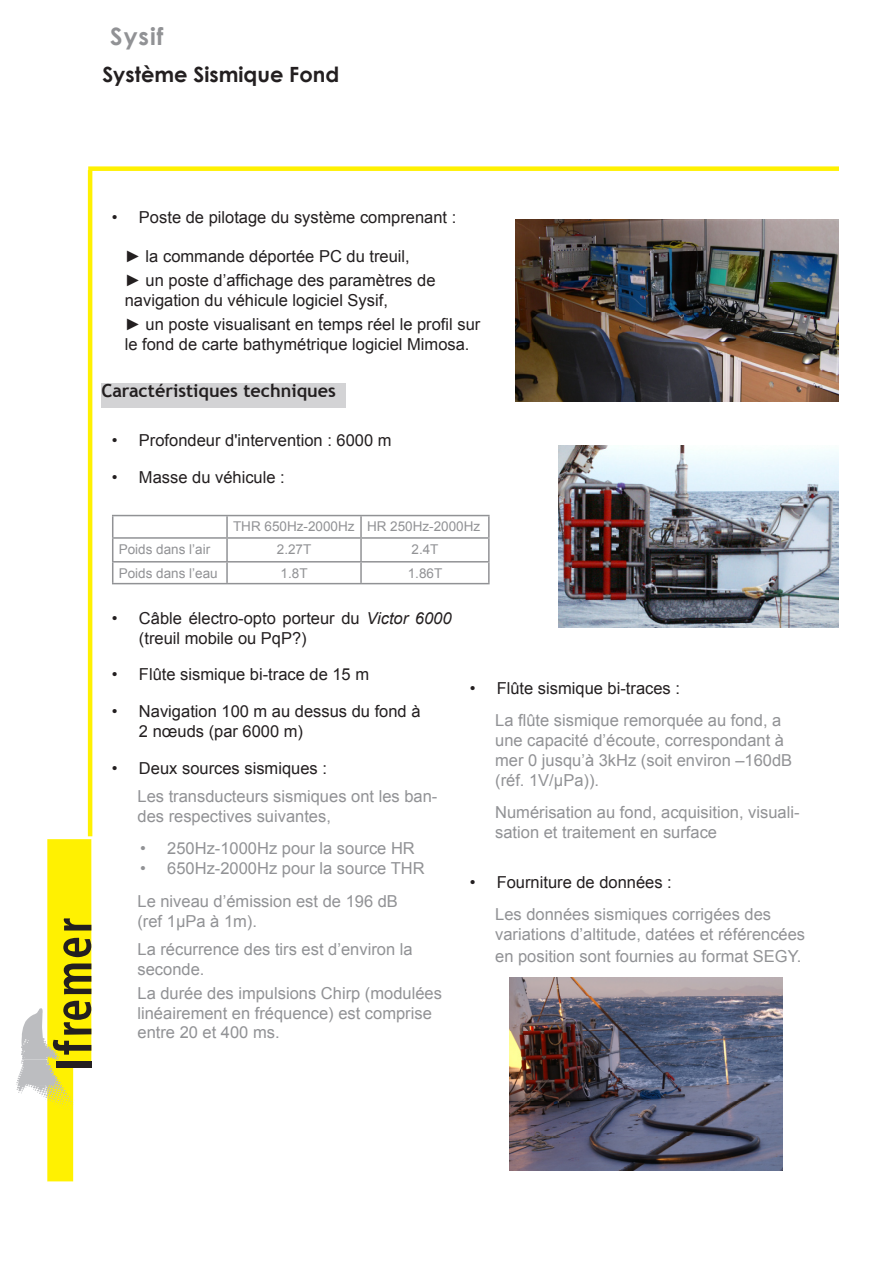
<style>
.page{position:relative;width:893px;height:1263px;background:#fff}
.page>*{position:absolute;margin:0;border:0;box-sizing:border-box;transform-origin:0 0}
.t1{font:700 24px "Century Gothic";letter-spacing:.04em;color:#919295}
.t2{font:700 21px "Century Gothic";color:#231f20}
.t3{font:700 18px "Trebuchet MS";color:#231f20}
.t4{font:16.5px/19.8px "Arial";color:#919295}
.t5{font:16.5px/19.8px "Arial";color:#231f20}
.t6{font:13.5px "Arial";color:#919295}
.s1{font-style:italic}
</style>
<div class="page">
<img style="left:516px;top:220px;width:323px;height:182px">
<div style="left:101px;top:383px;width:245px;height:25px;background:#d3d3d5"></div>
<hr style="left:112px;top:515px;width:115px;height:1px;background:#919295">
<hr style="left:227px;top:515px;width:134px;height:1px;background:#919295">
<hr style="left:226px;top:516px;width:2px;height:21px;background:#919295">
<hr style="left:361px;top:515px;width:129px;height:1px;background:#919295">
<hr style="left:360px;top:516px;width:2px;height:21px;background:#919295">
<hr style="left:488px;top:516px;width:2px;height:21px;background:#919295">
<hr style="left:112px;top:537px;width:115px;height:2px;background:#919295">
<hr style="left:227px;top:537px;width:134px;height:2px;background:#919295">
<hr style="left:226px;top:539px;width:2px;height:22px;background:#919295">
<hr style="left:361px;top:537px;width:129px;height:2px;background:#919295">
<hr style="left:360px;top:539px;width:2px;height:22px;background:#919295">
<hr style="left:488px;top:539px;width:2px;height:22px;background:#919295">
<hr style="left:112px;top:561px;width:115px;height:1px;background:#919295">
<svg style="left:112px;top:516px;width:1px;height:67px"></svg>
<hr style="left:227px;top:561px;width:134px;height:1px;background:#919295">
<hr style="left:226px;top:562px;width:2px;height:21px;background:#919295">
<hr style="left:361px;top:561px;width:129px;height:1px;background:#919295">
<hr style="left:360px;top:562px;width:2px;height:21px;background:#919295">
<hr style="left:488px;top:562px;width:2px;height:21px;background:#919295">
<hr style="left:112px;top:583px;width:115px;height:1px;background:#919295">
<hr style="left:227px;top:583px;width:134px;height:1px;background:#919295">
<hr style="left:361px;top:583px;width:129px;height:1px;background:#919295">
<img style="left:509px;top:978px;width:274px;height:192px">
<div style="left:88px;top:166px;width:751px;height:5px;background:#fff101"></div>
<hr style="left:88px;top:170px;width:4px;height:666px;background:#fff101">
<svg style="left:16px;top:839px;width:75px;height:342px"></svg>
<img style="left:558px;top:445px;width:281px;height:183px">
<p class="t1" style="left:110px;top:18px;width:55px">Sysif</p>
<p class="t2" style="left:102px;top:59px;width:238px">Système Sismique Fond</p>
<p class="t5" style="left:112px;top:207px;width:346px">• Poste de pilotage du système comprenant :</p>
<p class="t5" style="left:125px;top:247px;width:287px">► la commande déportée PC du treuil,</p>
<p class="t5" style="left:125px;top:271px;width:312px">► un poste d’affichage des paramètres de navigation du véhicule logiciel Sysif,</p>
<p class="t5" style="left:125px;top:314px;width:357px">► un poste visualisant en temps réel le profil sur le fond de carte bathymétrique logiciel Mimosa.</p>
<p class="t3" style="left:101px;top:379px;width:236px">Caractéristiques techniques</p>
<p class="t5" style="left:112px;top:431px;width:281px">• Profondeur d'intervention : 6000 m</p>
<p class="t5" style="left:112px;top:468px;width:174px">• Masse du véhicule :</p>
<p class="t6" style="left:233px;top:518px;width:123px">THR 650Hz-2000Hz</p>
<p class="t6" style="left:367px;top:518px;width:115px">HR 250Hz-2000Hz</p>
<p class="t6" style="left:119px;top:540px;width:93px">Poids dans l’air</p>
<p class="t6" style="left:277px;top:540px;width:36px">2.27T</p>
<p class="t6" style="left:412px;top:540px;width:29px">2.4T</p>
<p class="t6" style="left:119px;top:564px;width:101px">Poids dans l’eau</p>
<p class="t6" style="left:281px;top:564px;width:29px">1.8T</p>
<p class="t6" style="left:408px;top:564px;width:36px">1.86T</p>
<p class="t5" style="left:139px;top:608px;width:314px;text-indent:-27px">• Câble électro-opto porteur du <span class="s1">Victor 6000 </span>(treuil mobile ou PqP?)</p>
<p class="t5" style="left:112px;top:665px;width:259px">• Flûte sismique bi-trace de 15 m</p>
<p class="t5" style="left:139px;top:702px;width:283px;text-indent:-27px">• Navigation 100 m au dessus du fond à<br>2 nœuds (par 6000 m)</p>
<p class="t5" style="left:112px;top:758px;width:216px">• Deux sources sismiques :</p>
<p class="t4" style="left:137px;top:786px;width:301px">Les transducteurs sismiques ont les ban&shy;des respectives suivantes,</p>
<p class="t4" style="left:140px;top:839px;width:276px">• 250Hz-1000Hz pour la source HR</p>
<p class="t4" style="left:140px;top:859px;width:286px">• 650Hz-2000Hz pour la source THR</p>
<p class="t4" style="left:137px;top:891px;width:262px">Le niveau d’émission est de 196 dB (ref 1µPa à 1m).</p>
<p class="t4" style="left:137px;top:939px;width:277px">La récurrence des tirs est d’environ la seconde.</p>
<p class="t4" style="left:137px;top:983px;width:306px">La durée des impulsions Chirp (modulées linéairement en fréquence) est comprise entre 20 et 400 ms.</p>
<p class="t5" style="left:470px;top:678px;width:212px">• Flûte sismique bi-traces :</p>
<p class="t4" style="left:495px;top:711px;width:299px">La flûte sismique remorquée au fond, a une capacité d’écoute, correspondant à mer 0 jusqu’à 3kHz (soit environ –160dB (réf. 1V/µPa)).</p>
<p class="t4" style="left:495px;top:803px;width:306px">Numérisation au fond, acquisition, visuali&shy;sation et traitement en surface</p>
<p class="t5" style="left:470px;top:872px;width:204px">• Fourniture de données :</p>
<p class="t4" style="left:495px;top:905px;width:311px">Les données sismiques corrigées des variations d’altitude, datées et référencées</p>
<p class="t4" style="left:495px;top:946px;width:308px">en position sont fournies au format SEGY.</p>
</div>
